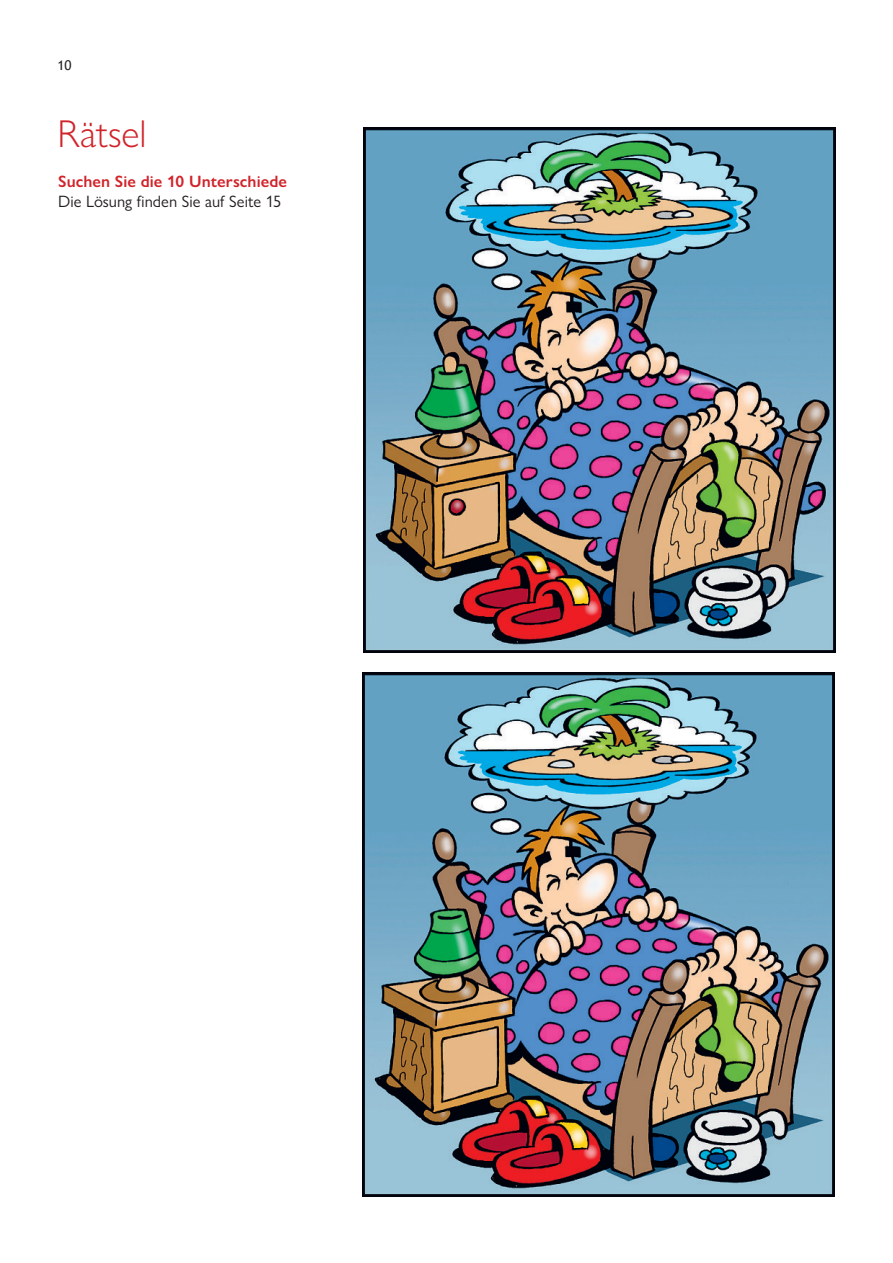
<style>
.page{position:relative;width:893px;height:1263px;background:#fff}
.page>*{position:absolute;margin:0;border:0;box-sizing:border-box;transform-origin:0 0}
.t1{font:300 39px "Gill Sans Nova";letter-spacing:-.005em;color:#d1232a}
.t2{font:16.5px "Gill Sans Nova";color:#231f20}
.t3{font:600 16.5px "Gill Sans Nova";letter-spacing:.005em;color:#d1232a}
.t4{font:13.5px "Trebuchet MS";color:#231f20}
</style>
<div class="page">
<img style="left:363px;top:672px;width:472px;height:525px">
<img style="left:363px;top:128px;width:473px;height:524px">
<p class="t4" style="left:57px;top:57px;width:16px">10</p>
<h1 class="t1" style="left:58px;top:110px;width:90px">Rätsel</h1>
<p class="t3" style="left:58px;top:172px;width:230px">Suchen Sie die 10 Unterschiede</p>
<p class="t2" style="left:58px;top:195px;width:225px">Die Lösung finden Sie auf Seite 15</p>
</div>
